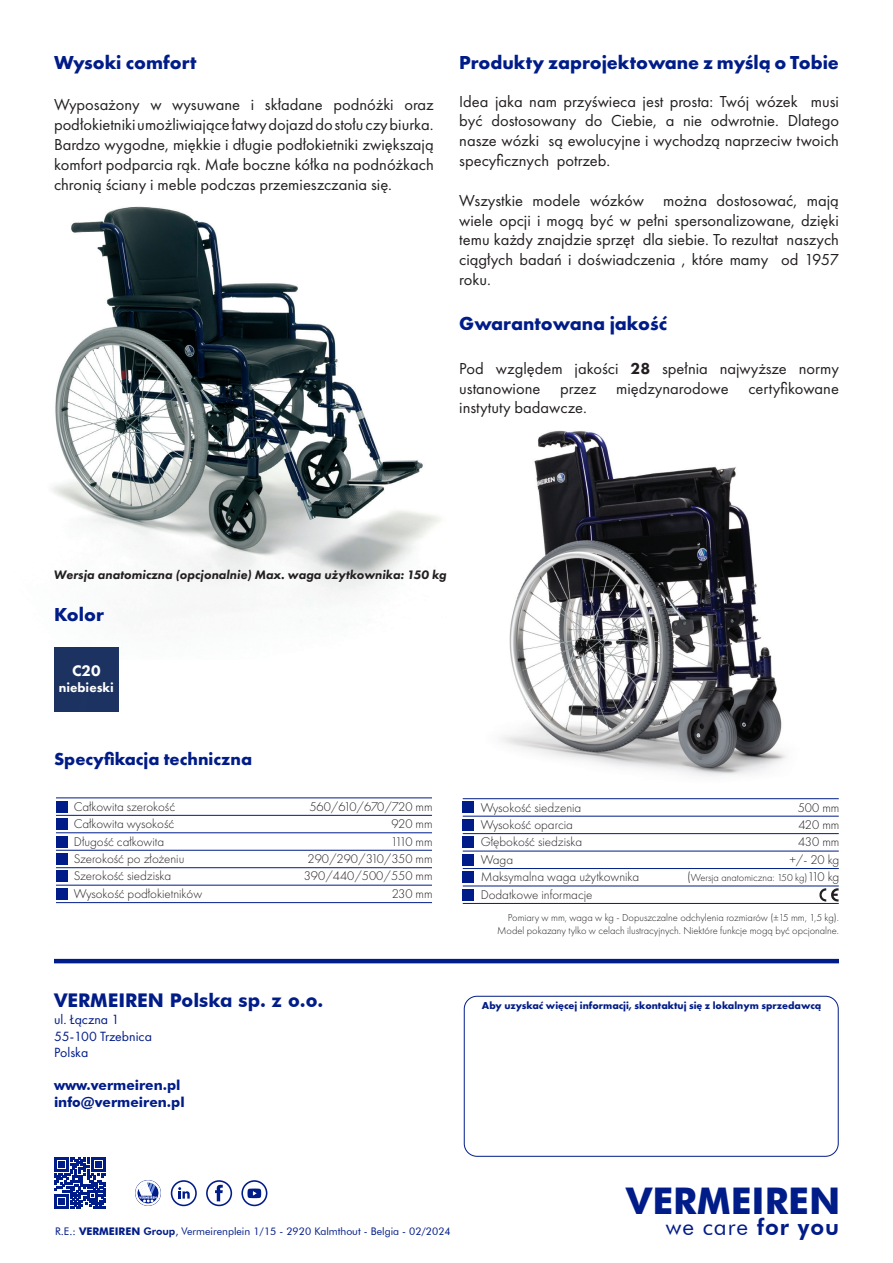
<style>
.page{position:relative;width:893px;height:1263px;background:#fff}
.page>*{position:absolute;margin:0;border:0;box-sizing:border-box;transform-origin:0 0}
.t1{font:700 36.75px "Futura BT";color:#001c88}
.t2{font:22.65px "Futura BT";letter-spacing:.04em;color:#001c88}
.t3{font:700 19.5px "Futura PT";color:#001c88}
.t4{font:700 18.9px "Futura BT";color:#001c88}
.t5{font:700 18px "Futura PT";color:#001c88}
.t6{font:16.5px/19.8px "Futura PT";color:#231f20;text-align:justify}
.t7{font:800 15.9px "Futura PT";color:#fff}
.t8{font:700 13.8px "Futura BT";color:#001c88}
.t9{font:13.8px "Futura PT";color:#001c88}
.t10{font:800 13.5px "Futura PT";color:#fff}
.t11{font:300 13.05px "Futura PT";color:#231f20}
.t12{font:300 13.05px "Futura PT";letter-spacing:-.02em;color:#231f20}
.t13{font:italic 800 12.75px "Futura PT";color:#231f20}
.t14{font:300 10.5px "Futura PT";color:#231f20}
.t15{font:10.5px "Futura BT";color:#001c88}
.t16{font:700 10.5px "Futura PT";color:#001c88}
.s1{font-weight:800}
.s2{font-size:13.05px}
.s3{font-weight:700}
</style>
<div class="page">
<img style="left:462px;top:430px;width:376px;height:380px">
<img style="left:52px;top:206px;width:388px;height:453px">
<div style="left:54px;top:648px;width:64px;height:63px;background:#1c3261"></div>
<div style="left:56px;top:801px;width:11px;height:11px;background:#001c88"></div>
<div style="left:56px;top:818px;width:11px;height:12px;background:#001c88"></div>
<div style="left:56px;top:836px;width:11px;height:11px;background:#001c88"></div>
<div style="left:56px;top:853px;width:11px;height:12px;background:#001c88"></div>
<div style="left:56px;top:871px;width:11px;height:11px;background:#001c88"></div>
<div style="left:56px;top:888px;width:11px;height:11px;background:#001c88"></div>
<hr style="left:56px;top:902px;width:376px;height:1px;background:#001c88">
<hr style="left:56px;top:885px;width:376px;height:1px;background:#001c88">
<hr style="left:56px;top:867px;width:376px;height:1px;background:#001c88">
<hr style="left:56px;top:850px;width:376px;height:1px;background:#001c88">
<hr style="left:56px;top:832px;width:376px;height:1px;background:#001c88">
<hr style="left:56px;top:815px;width:376px;height:1px;background:#001c88">
<hr style="left:56px;top:798px;width:376px;height:1px;background:#001c88">
<div style="left:463px;top:802px;width:11px;height:11px;background:#001c88"></div>
<div style="left:463px;top:819px;width:11px;height:11px;background:#001c88"></div>
<div style="left:463px;top:837px;width:11px;height:11px;background:#001c88"></div>
<div style="left:463px;top:854px;width:11px;height:11px;background:#001c88"></div>
<div style="left:463px;top:871px;width:11px;height:12px;background:#001c88"></div>
<div style="left:463px;top:889px;width:11px;height:11px;background:#001c88"></div>
<hr style="left:463px;top:903px;width:376px;height:1px;background:#001c88">
<hr style="left:463px;top:886px;width:376px;height:1px;background:#001c88">
<hr style="left:463px;top:868px;width:376px;height:1px;background:#001c88">
<hr style="left:463px;top:851px;width:376px;height:1px;background:#001c88">
<hr style="left:463px;top:833px;width:376px;height:1px;background:#001c88">
<hr style="left:463px;top:816px;width:376px;height:1px;background:#001c88">
<hr style="left:463px;top:798px;width:376px;height:1px;background:#001c88">
<svg style="left:819px;top:888px;width:20px;height:13px"></svg>
<svg style="left:54px;top:1157px;width:52px;height:52px"></svg>
<div style="left:171px;top:1180px;width:26px;height:26px;border:2px solid #001c88;border-radius:50%"></div>
<svg style="left:178px;top:1187px;width:12px;height:11px"></svg>
<div style="left:206px;top:1180px;width:26px;height:26px;border:2px solid #001c88;border-radius:50%"></div>
<svg style="left:215px;top:1185px;width:8px;height:16px"></svg>
<div style="left:241px;top:1180px;width:26px;height:26px;border:2px solid #001c88;border-radius:50%"></div>
<svg style="left:247px;top:1188px;width:14px;height:10px"></svg>
<div style="left:464px;top:996px;width:375px;height:161px;border:1px solid #001c88;border-radius:13px"></div>
<div style="left:135px;top:1180px;width:26px;height:26px;border:1px solid #001c88;border-radius:50%"></div>
<svg style="left:136px;top:1181px;width:24px;height:24px"></svg>
<hr style="left:54px;top:959px;width:785px;height:4px;background:#001c88">
<p class="t3" style="left:54px;top:50px;width:144px">Wysoki comfort</p>
<p class="t6" style="left:54px;top:95px;width:381px">Wyposażony w wysuwane i składane podnóżki oraz podłokietniki umożliwiające łatwy dojazd do stołu czy biurka.<br>Bardzo wygodne, miękkie i długie podłokietniki zwiększają komfort podparcia rąk. Małe boczne kółka na podnóżkach chronią ściany i meble podczas przemieszczania się.</p>
<p class="t3" style="left:459px;top:50px;width:381px">Produkty zaprojektowane z myślą o Tobie</p>
<p class="t6" style="left:459px;top:91px;width:381px">Idea jaka nam przyświeca jest prosta: Twój wózek musi być dostosowany do Ciebie, a nie odwrotnie. Dlatego nasze wózki są ewolucyjne i wychodzą naprzeciw twoich specyficznych potrzeb.</p>
<p class="t6" style="left:459px;top:190px;width:381px">Wszystkie modele wózków można dostosować, mają wiele opcji i mogą być w pełni spersonalizowane, dzięki temu każdy znajdzie sprzęt dla siebie. To rezultat naszych ciągłych badań i doświadczenia , które mamy od 1957 roku.</p>
<p class="t3" style="left:459px;top:311px;width:209px">Gwarantowana jakość</p>
<p class="t6" style="left:459px;top:358px;width:381px">Pod względem jakości <span class="s1">28</span> spełnia najwyższe normy ustanowione przez międzynarodowe certyfikowane instytuty badawcze.</p>
<p class="t13" style="left:54px;top:567px;width:394px">Wersja anatomiczna (opcjonalnie) Max. waga użytkownika: 150 kg</p>
<p class="t3" style="left:54px;top:602px;width:51px">Kolor</p>
<p class="t7" style="left:72px;top:661px;width:30px">C20</p>
<p class="t10" style="left:59px;top:679px;width:57px">niebieski</p>
<p class="t5" style="left:54px;top:747px;width:200px">Specyfikacja techniczna</p>
<p class="t11" style="left:74px;top:799px;width:103px">Całkowita szerokość</p>
<p class="t12" style="left:309px;top:799px;width:125px">560/610/670/720 mm</p>
<p class="t11" style="left:74px;top:816px;width:102px">Całkowita wysokość</p>
<p class="t11" style="left:391px;top:816px;width:43px">920 mm</p>
<p class="t11" style="left:74px;top:834px;width:92px">Długość całkowita</p>
<p class="t11" style="left:391px;top:834px;width:43px">1110 mm</p>
<p class="t11" style="left:74px;top:851px;width:112px">Szerokość po złożeniu</p>
<p class="t11" style="left:308px;top:851px;width:127px">290/290/310/350 mm</p>
<p class="t11" style="left:74px;top:869px;width:99px">Szerokość siedziska</p>
<p class="t11" style="left:304px;top:869px;width:130px">390/440/500/550 mm</p>
<p class="t11" style="left:74px;top:886px;width:130px">Wysokość podłokietników</p>
<p class="t11" style="left:392px;top:886px;width:42px">230 mm</p>
<p class="t4" style="left:54px;top:989px;width:271px">VERMEIREN Polska sp. z o.o.</p>
<p class="t9" style="left:54px;top:1011px;width:67px">ul. Łączna 1</p>
<p class="t9" style="left:54px;top:1028px;width:99px">55-100 Trzebnica</p>
<p class="t9" style="left:54px;top:1044px;width:36px">Polska</p>
<p class="t8" style="left:54px;top:1077px;width:128px">www.vermeiren.pl</p>
<p class="t8" style="left:54px;top:1094px;width:132px">info@vermeiren.pl</p>
<p class="t11" style="left:481px;top:800px;width:102px">Wysokość siedzenia</p>
<p class="t11" style="left:798px;top:800px;width:43px">500 mm</p>
<p class="t11" style="left:481px;top:817px;width:94px">Wysokość oparcia</p>
<p class="t11" style="left:798px;top:817px;width:42px">420 mm</p>
<p class="t11" style="left:481px;top:835px;width:103px">Głębokość siedziska</p>
<p class="t11" style="left:798px;top:835px;width:43px">430 mm</p>
<p class="t11" style="left:481px;top:852px;width:34px">Waga</p>
<p class="t11" style="left:789px;top:852px;width:52px">+/- 20 kg</p>
<p class="t11" style="left:481px;top:869px;width:160px">Maksymalna waga użytkownika</p>
<p class="t14" style="left:687px;top:872px;width:154px"><span class="s2">(</span>Wersja anatomiczna: 150 kg)<span class="s2">110 kg</span></p>
<p class="t11" style="left:481px;top:887px;width:113px">Dodatkowe informacje</p>
<p class="t14" style="left:508px;top:912px;width:332px">Pomiary w mm, waga w kg - Dopuszczalne odchylenia rozmiarów (±15 mm, 1,5 kg).</p>
<p class="t14" style="left:497px;top:924px;width:343px">Model pokazany tylko w celach ilustracyjnych. Niektóre funkcje mogą być opcjonalne.</p>
<p class="t16" style="left:482px;top:999px;width:341px">Aby uzyskać więcej informacji, skontaktuj się z lokalnym sprzedawcą</p>
<p class="t1" style="left:626px;top:1178px;width:216px">VERMEIREN</p>
<p class="t15" style="left:55px;top:1225px;width:397px">R.E.: <span class="s3">VERMEIREN</span> <span class="s1">Group</span>, Vermeirenplein 1/15 - 2920 Kalmthout - Belgia - 02/2024</p>
<p class="t2" style="left:666px;top:1213px;width:175px">we care <span class="s1">for you</span></p>
</div>
